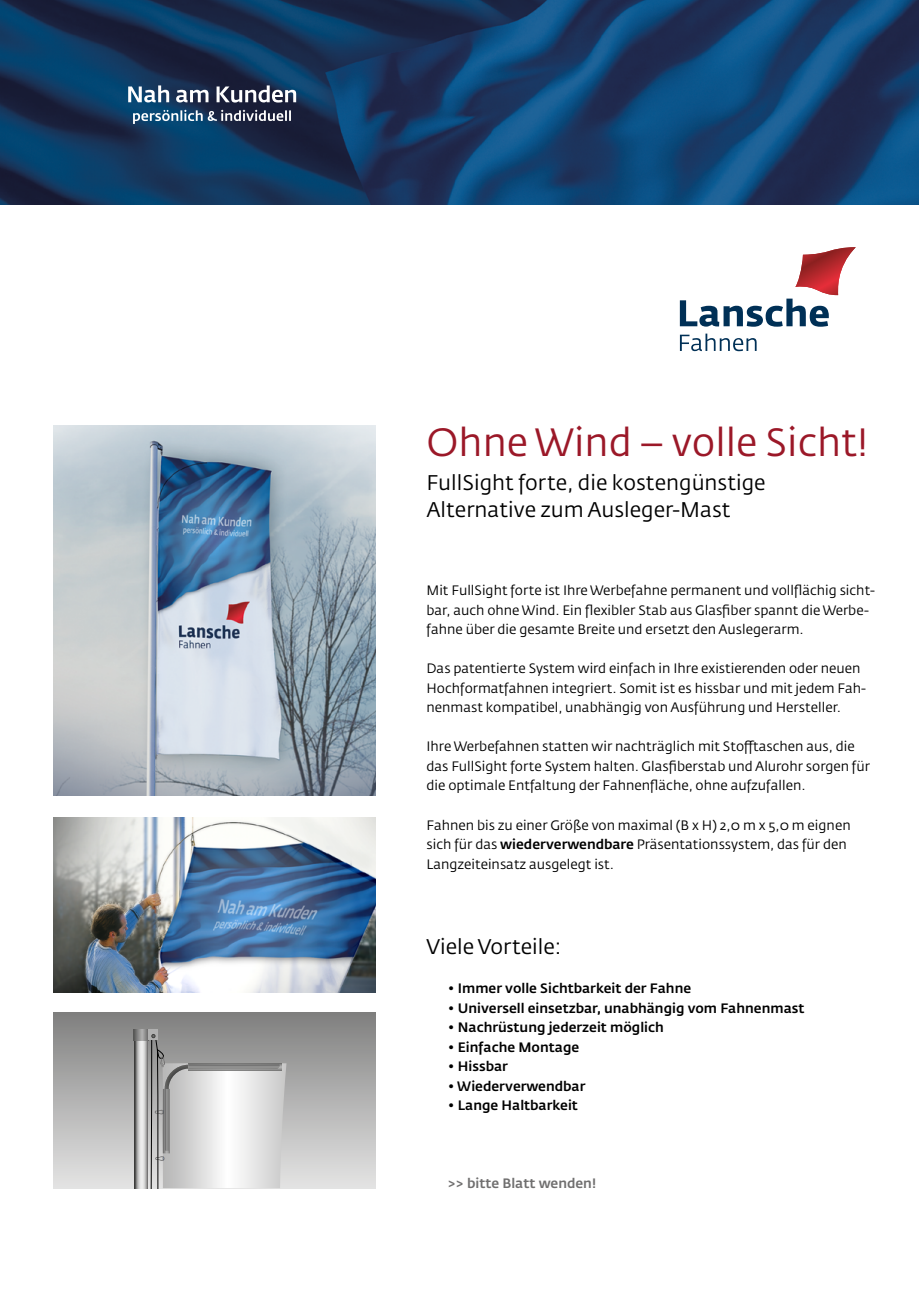
<style>
.page{position:relative;width:919px;height:1289px;background:#fff}
.page>*{position:absolute;margin:0;border:0;box-sizing:border-box;transform-origin:0 0}
.t1{font:39px "Fedra Sans Std";color:#9b1828}
.t2{font:21px/27px "Fedra Sans Std";color:#000}
.t3{font:13.5px/19.5px "Fedra Sans Std";color:#000}
.t4{font:500 13.5px "Fedra Sans Std";color:#000}
.t5{font:500 13.5px "Fedra Sans Std";color:#706f6f}
.s1{font-weight:500}
</style>
<div class="page">
<img style="left:0;top:0;width:918px;height:204px">
<svg style="left:680px;top:333px;width:76px;height:18px"></svg>
<svg style="left:679px;top:247px;width:176px;height:80px"></svg>
<svg style="left:133px;top:110px;width:158px;height:14px;background:#536b85"></svg>
<svg style="left:128px;top:85px;width:168px;height:18px"></svg>
<img style="left:53px;top:817px;width:322px;height:175px">
<img style="left:53px;top:425px;width:322px;height:371px">
<div style="left:53px;top:1011px;width:322px;height:177px;background:linear-gradient(to bottom,#7f7f7e,#e5e5e5)"></div>
<svg style="left:134px;top:1028px;width:152px;height:160px"></svg>
<h1 class="t1" style="left:426px;top:418px;width:443px">Ohne Wind – volle Sicht!</h1>
<h2 class="t2" style="left:426px;top:469px;width:340px">FullSight forte, die kostengünstige<br>Alternative zum Ausleger-Mast</h2>
<p class="t3" style="left:426px;top:581px;width:450px">Mit FullSight forte ist Ihre Werbefahne permanent und vollflächig sicht&shy;bar, auch ohne Wind. Ein flexibler Stab aus Glasfiber spannt die Werbe&shy;fahne über die gesamte Breite und ersetzt den Auslegerarm.</p>
<p class="t3" style="left:426px;top:659px;width:441px">Das patentierte System wird einfach in Ihre existierenden oder neuen<br>Hochformatfahnen integriert. Somit ist es hissbar und mit jedem Fah&shy;nenmast kompatibel, unabhängig von Ausführung und Hersteller.</p>
<p class="t3" style="left:426px;top:737px;width:445px">Ihre Werbefahnen statten wir nachträglich mit Stofftaschen aus, die das FullSight forte System halten. Glasfiberstab und Alurohr sorgen für die optimale Entfaltung der Fahnenfläche, ohne aufzufallen.</p>
<p class="t3" style="left:426px;top:815px;width:425px">Fahnen bis zu einer Größe von maximal (B x H) 2,0 m x 5,0 m eignen sich für das <span class="s1">wiederverwendbare</span> Präsentationssystem, das für den<br>Langzeiteinsatz ausgelegt ist.</p>
<h2 class="t2" style="left:426px;top:933px;width:136px">Viele Vorteile:</h2>
<p class="t4" style="left:448px;top:979px;width:245px">• Immer volle Sichtbarkeit der Fahne</p>
<p class="t4" style="left:448px;top:999px;width:358px">• Universell einsetzbar, unabhängig vom Fahnenmast</p>
<p class="t4" style="left:448px;top:1018px;width:218px">• Nachrüstung jederzeit möglich</p>
<p class="t4" style="left:448px;top:1038px;width:133px">• Einfache Montage</p>
<p class="t4" style="left:448px;top:1057px;width:62px">• Hissbar</p>
<p class="t4" style="left:448px;top:1077px;width:139px">• Wiederverwendbar</p>
<p class="t4" style="left:448px;top:1096px;width:132px">• Lange Haltbarkeit</p>
<p class="t5" style="left:448px;top:1174px;width:150px">&gt;&gt; bitte Blatt wenden!</p>
</div>
